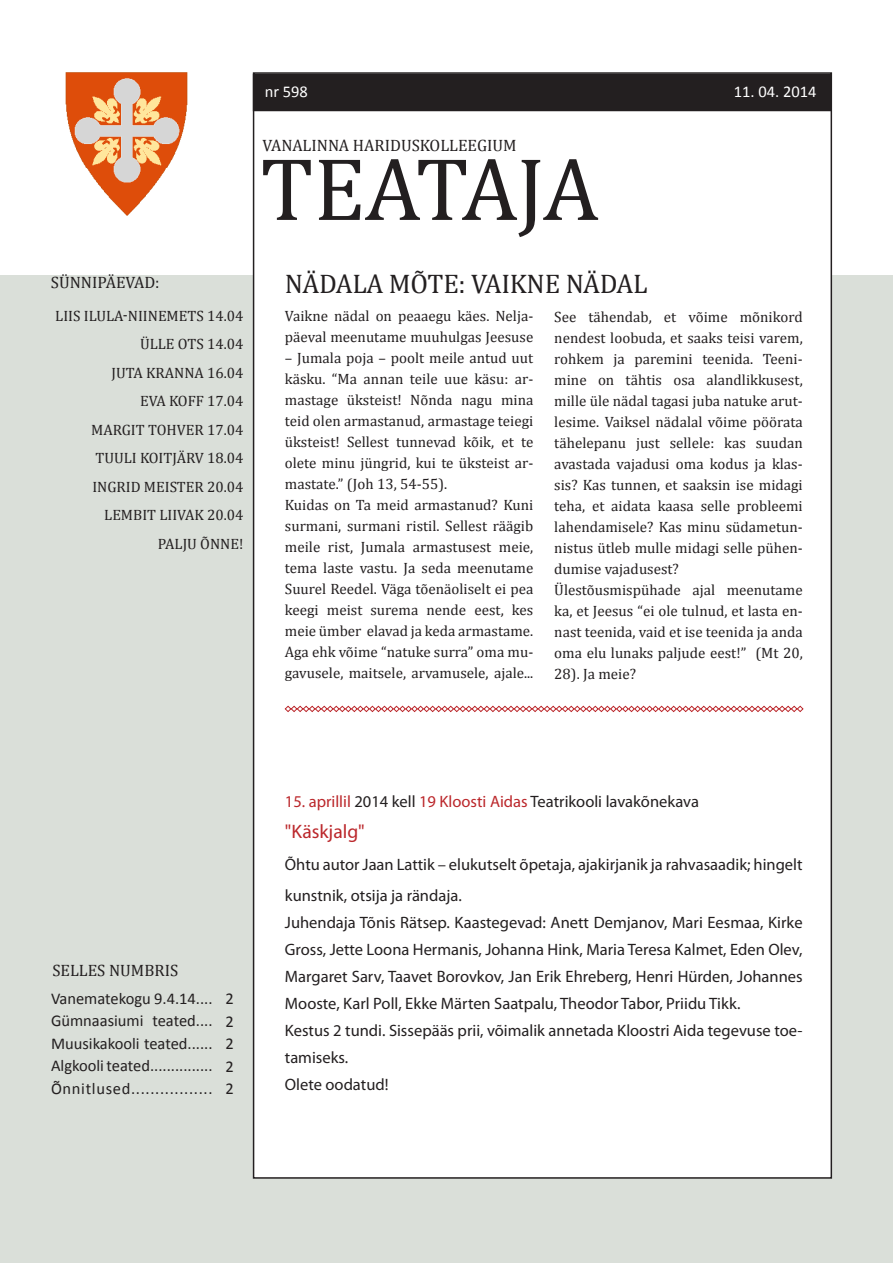
<style>
.page{position:relative;width:893px;height:1263px;background:#fff}
.page>*{position:absolute;margin:0;border:0;box-sizing:border-box;transform-origin:0 0}
.t1{font:90px "Cambria";letter-spacing:-.015em;color:#231f20}
.t2{font:27px "Cambria";letter-spacing:-.01em;color:#231f20}
.t3{font:19.5px "Myriad Pro";color:#bb272b}
.t4{font:16.5px/27px "Myriad Pro";color:#231f20}
.t5{font:16.5px "Calibri";color:#231f20}
.t6{font:16.5px "Cambria";color:#231f20}
.t7{font:16.5px "Calibri";letter-spacing:.04em;color:#231f20}
.t8{font:16.5px "Calibri";color:#fff}
.t9{font:15px/21px "Cambria";color:#231f20;text-align:justify}
.s1{color:#bb272b}
</style>
<div class="page">
<div style="left:1px;top:276px;width:892px;height:987px;background:#dadfd9"></div>
<div style="left:254px;top:73px;width:577px;height:1105px;background:#fff"></div>
<div style="left:253px;top:74px;width:578px;height:37px;background:#231f20"></div>
<img style="left:65px;top:72px;width:123px;height:144px">
<svg style="left:285px;top:705px;width:519px;height:7px"></svg>
<p class="t6" style="left:51px;top:273px;width:110px">SÜNNIPÄEVAD:</p>
<p class="t9" style="left:55px;top:305px;width:190px">LIIS ILULA-NIINEMETS 14.04</p>
<p class="t9" style="left:140px;top:334px;width:105px">ÜLLE OTS 14.04</p>
<p class="t9" style="left:112px;top:362px;width:133px">JUTA KRANNA 16.04</p>
<p class="t9" style="left:140px;top:391px;width:105px">EVA KOFF 17.04</p>
<p class="t9" style="left:91px;top:419px;width:154px">MARGIT TOHVER 17.04</p>
<p class="t9" style="left:96px;top:448px;width:149px">TUULI KOITJÄRV 18.04</p>
<p class="t9" style="left:92px;top:476px;width:153px">INGRID MEISTER 20.04</p>
<p class="t9" style="left:104px;top:505px;width:141px">LEMBIT LIIVAK 20.04</p>
<p class="t9" style="left:158px;top:533px;width:87px">PALJU ÕNNE!</p>
<p class="t8" style="left:265px;top:82px;width:45px">nr 598</p>
<p class="t8" style="left:734px;top:82px;width:84px">11. 04. 2014</p>
<p class="t6" style="left:263px;top:136px;width:256px">VANALINNA HARIDUSKOLLEEGIUM</p>
<p class="t1" style="left:260px;top:136px;width:340px">TEATAJA</p>
<p class="t2" style="left:285px;top:268px;width:364px">NÄDALA MÕTE: VAIKNE NÄDAL</p>
<p class="t9" style="left:554px;top:306px;width:250px">See tähendab, et võime mõnikord nendest loobuda, et saaks teisi varem, rohkem ja paremini teenida. Teeni&shy;mine on tähtis osa alandlikkusest, mille üle nädal tagasi juba natuke arut&shy;lesime. Vaiksel nädalal võime pöörata tähelepanu just sellele: kas suudan avastada vajadusi oma kodus ja klas&shy;sis? Kas tunnen, et saaksin ise midagi teha, et aidata kaasa selle probleemi lahendamisele? Kas minu südametun&shy;nistus ütleb mulle midagi selle pühen&shy;dumise vajadusest?</p>
<p class="t9" style="left:554px;top:579px;width:250px">Ülestõusmispühade ajal meenutame ka, et Jeesus “ei ole tulnud, et lasta en&shy;nast teenida, vaid et ise teenida ja anda oma elu lunaks paljude eest!” (Mt 20, 28). Ja meie?</p>
<p class="t9" style="left:285px;top:305px;width:250px">Vaikne nädal on peaaegu käes. Nelja&shy;päeval meenutame muuhulgas Jeesuse</p>
<p class="t9" style="left:285px;top:347px;width:250px">– Jumala poja – poolt meile antud uut käsku. “Ma annan teile uue käsu: ar&shy;mastage üksteist! Nõnda nagu mina teid olen armastanud, armastage teiegi üksteist! Sellest tunnevad kõik, et te olete minu jüngrid, kui te üksteist ar&shy;mastate.” (Joh 13, 54-55).</p>
<p class="t9" style="left:285px;top:494px;width:250px">Kuidas on Ta meid armastanud? Kuni surmani, surmani ristil. Sellest räägib meile rist, Jumala armastusest meie, tema laste vastu. Ja seda meenutame Suurel Reedel. Väga tõenäoliselt ei pea keegi meist surema nende eest, kes meie ümber elavad ja keda armastame.<br>Aga ehk võime “natuke surra” oma mu&shy;gavusele, maitsele, arvamusele, ajale...</p>
<p class="t6" style="left:52px;top:960px;width:127px">SELLES NUMBRIS</p>
<p class="t5" style="left:51px;top:988px;width:163px">Vanematekogu 9.4.14....</p>
<p class="t5" style="left:51px;top:1010px;width:163px">Gümnaasiumi teated....</p>
<p class="t5" style="left:51px;top:1033px;width:163px">Muusikakooli teated......</p>
<p class="t5" style="left:51px;top:1055px;width:163px">Algkooli teated...............</p>
<p class="t7" style="left:51px;top:1078px;width:163px">Õnnitlused.................</p>
<p class="t5" style="left:226px;top:988px;width:10px">2</p>
<p class="t5" style="left:226px;top:1011px;width:10px">2</p>
<p class="t5" style="left:226px;top:1033px;width:10px">2</p>
<p class="t5" style="left:226px;top:1056px;width:10px">2</p>
<p class="t5" style="left:226px;top:1078px;width:10px">2</p>
<p class="t4" style="left:285px;top:788px;width:416px"><span class="s1">15. aprillil</span> 2014 kell <span class="s1">19 Kloosti Aidas</span> Teatrikooli lavakõnekava</p>
<p class="t3" style="left:285px;top:821px;width:81px">"Käskjalg"</p>
<p class="t4" style="left:285px;top:849px;width:519px;line-height:31.5px">Õhtu autor Jaan Lattik – elukutselt õpetaja, ajakirjanik ja rahvasaadik; hingelt kunstnik, otsija ja rändaja.</p>
<p class="t4" style="left:285px;top:909px;width:519px;text-align:justify">Juhendaja Tõnis Rätsep. Kaastegevad: Anett Demjanov, Mari Eesmaa, Kirke Gross, Jette Loona Hermanis, Johanna Hink, Maria Teresa Kalmet, Eden Olev, Margaret Sarv, Taavet Borovkov, Jan Erik Ehreberg, Henri Hürden, Johannes Mooste, Karl Poll, Ekke Märten Saatpalu, Theodor Tabor, Priidu Tikk.</p>
<p class="t4" style="left:285px;top:1017px;width:519px">Kestus 2 tundi. Sissepääs prii, võimalik annetada Kloostri Aida tegevuse toe&shy;tamiseks.</p>
<p class="t4" style="left:285px;top:1071px;width:105px">Olete oodatud!</p>
</div>
